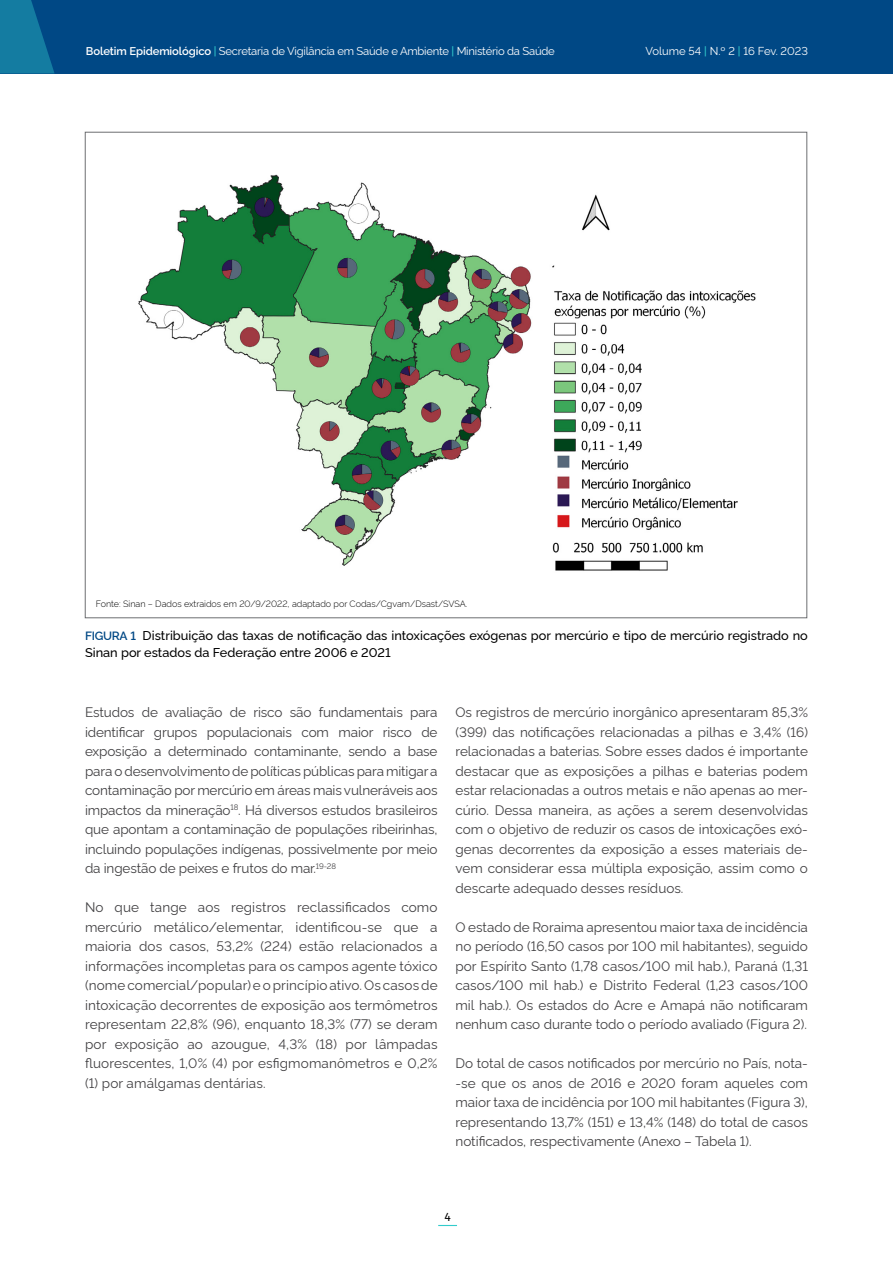
<style>
.page{position:relative;width:893px;height:1263px;background:#fff}
.page>*{position:absolute;margin:0;border:0;box-sizing:border-box;transform-origin:0 0}
.t1{font:13.5px/19.5px "Rawline";color:#414042;text-align:justify}
.t2{font:500 12.75px/16.5px "Rawline";color:#000}
.t3{font:12px "Fira Sans";color:#000}
.t4{font:11.25px "Rawline";letter-spacing:-.02em;color:#fff}
.t5{font:11.25px "Rawline";color:#fff}
.t6{font:300 9px "Rawline";color:#000}
.s1{font-weight:600}
.s2{font-weight:500;color:#3cc}
.s3{font-weight:600;font-size:12px;color:#004885}
</style>
<div class="page">
<div style="left:0;top:0;width:893px;height:74px;background:#004885"></div>
<svg style="left:438px;top:1225px;width:19px;height:1px"></svg>
<svg style="left:0;top:0;width:55px;height:74px"></svg>
<img style="left:138px;top:174px;width:618px;height:397px">
<p class="t4" style="left:86px;top:42px;width:470px"><span class="s1">Boletim Epidemiológico</span> <span class="s2">|</span> Secretaria de Vigilância em Saúde e Ambiente <span class="s2">|</span> Ministério da Saúde</p>
<p class="t5" style="left:645px;top:43px;width:164px">Volume 54 <span class="s2">|</span> N.º 2 <span class="s2">|</span> 16 Fev. 2023</p>
<p class="t6" style="left:96px;top:597px;width:373px">Fonte: Sinan – Dados extraidos em 20/9/2022, adaptado por Codas/Cgvam/Dsast/SVSA.</p>
<p class="t2" style="left:85px;top:626px;width:724px"><span class="s3">FIGURA 1</span> Distribuição das taxas de notificação das intoxicações exógenas por mercúrio e tipo de mercúrio registrado no<br>Sinan por estados da Federação entre 2006 e 2021</p>
<p class="t1" style="left:85px;top:701px;width:354px">Estudos de avaliação de risco são fundamentais para identificar grupos populacionais com maior risco de exposição a determinado contaminante, sendo a base para o desenvolvimento de políticas públicas para mitigar a contaminação por mercúrio em áreas mais vulneráveis aos impactos da mineração<sup>18</sup>. Há diversos estudos brasileiros que apontam a contaminação de populações ribeirinhas, incluindo populações indígenas, possivelmente por meio da ingestão de peixes e frutos do mar.<sup>19-28</sup></p>
<p class="t1" style="left:85px;top:896px;width:354px">No que tange aos registros reclassificados como mercúrio metálico/elementar, identificou-se que a maioria dos casos, 53,2% (224) estão relacionados a informações incompletas para os campos agente tóxico (nome comercial/popular) e o princípio ativo. Os casos de intoxicação decorrentes de exposição aos termômetros representam 22,8% (96), enquanto 18,3% (77) se deram por exposição ao azougue, 4,3% (18) por lâmpadas fluorescentes, 1,0% (4) por esfigmomanômetros e 0,2% (1) por amálgamas dentárias.</p>
<p class="t1" style="left:455px;top:701px;width:354px">Os registros de mercúrio inorgânico apresentaram 85,3% (399) das notificações relacionadas a pilhas e 3,4% (16) relacionadas a baterias. Sobre esses dados é importante destacar que as exposições a pilhas e baterias podem estar relacionadas a outros metais e não apenas ao mer&shy;cúrio. Dessa maneira, as ações a serem desenvolvidas com o objetivo de reduzir os casos de intoxicações exó&shy;genas decorrentes da exposição a esses materiais de&shy;vem considerar essa múltipla exposição, assim como o descarte adequado desses resíduos.</p>
<p class="t1" style="left:455px;top:915px;width:354px">O estado de Roraima apresentou maior taxa de incidência no período (16,50 casos por 100 mil habitantes), seguido por Espírito Santo (1,78 casos/100 mil hab.), Paraná (1,31 casos/100 mil hab.) e Distrito Federal (1,23 casos/100 mil hab.). Os estados do Acre e Amapá não notificaram nenhum caso durante todo o período avaliado (Figura 2).</p>
<p class="t1" style="left:455px;top:1052px;width:354px">Do total de casos notificados por mercúrio no País, nota--se que os anos de 2016 e 2020 foram aqueles com maior taxa de incidência por 100 mil habitantes (Figura 3), representando 13,7% (151) e 13,4% (148) do total de casos notificados, respectivamente (Anexo – Tabela 1).</p>
<p class="t3" style="left:444px;top:1207px;width:8px">4</p>
</div>
